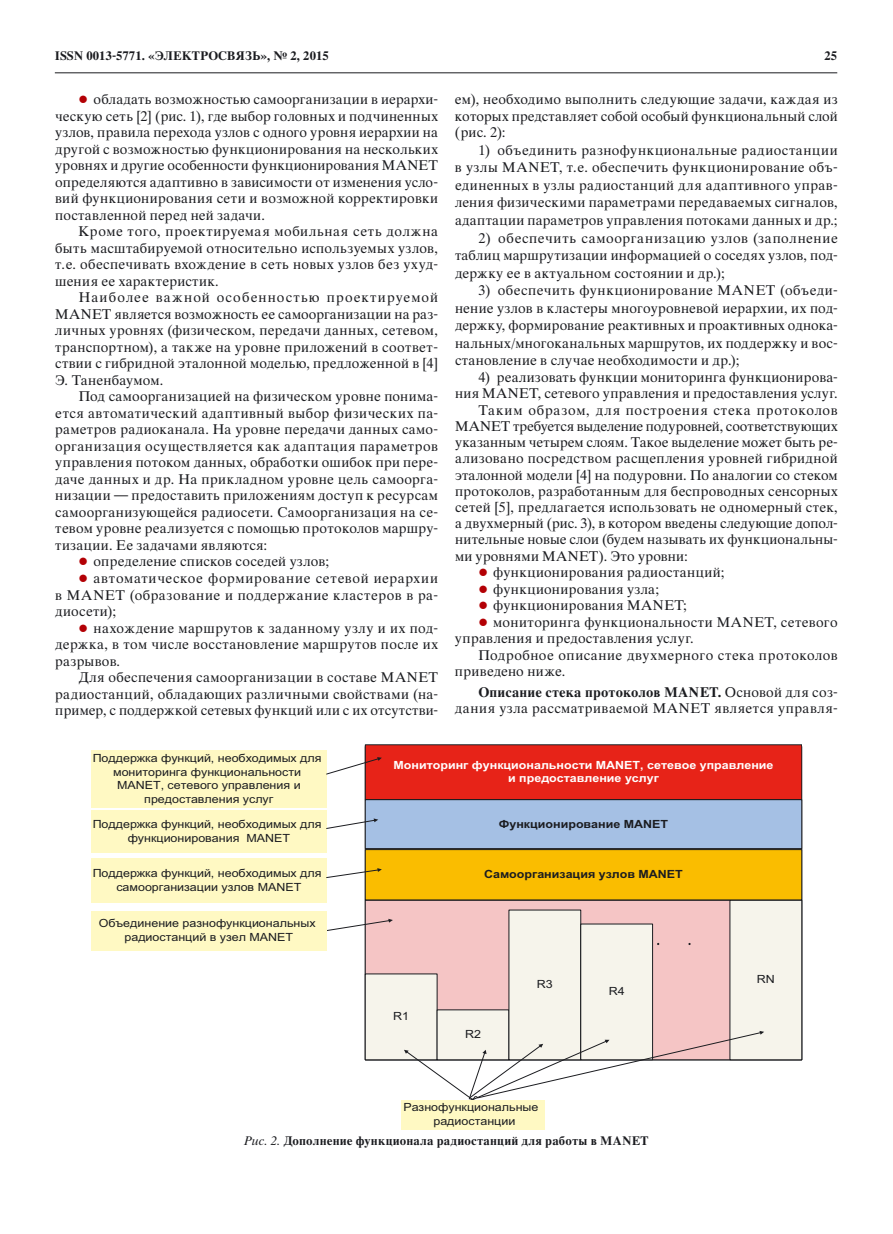
<style>
.page{position:relative;width:893px;height:1234px;background:#fff}
.page>*{position:absolute;margin:0;border:0;box-sizing:border-box;transform-origin:0 0}
.t1{font:13.5px/16.5px "Thames C";letter-spacing:.025em;color:#1b1c20;text-align:justify}
.t2{font:13.5px/16.5px "Thames C";letter-spacing:.045em;color:#1b1c20;text-align:right}
.t3{font:13.5px "Thames C";letter-spacing:-.005em;color:#1b1c20}
.t4{font:13.5px "Thames C";letter-spacing:.005em;color:#1b1c20}
.t5{font:13.5px "Thames C";letter-spacing:.055em;color:#1b1c20}
.t6{font:13.5px "Thames C";letter-spacing:.06em;color:#1b1c20}
.t7{font:700 12px "Thames C";letter-spacing:.01em;color:#1b1c20}
.t8{font:11.25px/13.5px "Arial";color:#1b1c20;text-align:center;scale:1.11 1}
.t9{font:700 11.25px/13.5px "Arial";color:#fff;text-align:center;scale:1.11 1}
.t10{font:700 11.25px "Arial";color:#1b1c20;scale:1.11 1}
.s1{font-weight:700}
.s2{font-weight:400;font-style:italic}
</style>
<div class="page">
<hr style="left:55px;top:72px;width:782px;height:1px;background:#1b1c20">
<div style="left:365px;top:900px;width:437px;height:159px;background:#f5c5c5"></div>
<div style="left:365px;top:973px;width:72px;height:86px;background:#f6f4eb"></div>
<div style="left:365px;top:973px;width:72px;height:86px;border:1px solid #1b1c20"></div>
<div style="left:730px;top:900px;width:72px;height:159px;background:#f6f4eb"></div>
<div style="left:730px;top:899px;width:72px;height:160px;border:1px solid #1b1c20"></div>
<div style="left:437px;top:1009px;width:72px;height:50px;background:#f6f4eb"></div>
<div style="left:509px;top:909px;width:72px;height:150px;background:#f6f4eb"></div>
<div style="left:509px;top:909px;width:72px;height:150px;border:1px solid #1b1c20"></div>
<div style="left:581px;top:923px;width:72px;height:136px;background:#f6f4eb"></div>
<div style="left:581px;top:923px;width:72px;height:136px;border:1px solid #1b1c20"></div>
<div style="left:365px;top:849px;width:437px;height:50px;background:#fabd00"></div>
<div style="left:365px;top:849px;width:437px;height:50px;border:1px solid #1b1c20"></div>
<div style="left:365px;top:744px;width:437px;height:55px;background:#e72318"></div>
<div style="left:365px;top:799px;width:437px;height:49px;background:#a5c0e4"></div>
<div style="left:365px;top:799px;width:437px;height:49px;border:1px solid #1b1c20"></div>
<svg style="left:404px;top:1030px;width:360px;height:69px"></svg>
<div style="left:401px;top:1099px;width:143px;height:30px;background:#fff9c3"></div>
<svg style="left:327px;top:918px;width:66px;height:13px"></svg>
<div style="left:91px;top:910px;width:236px;height:39px;background:#fff9c3"></div>
<div style="left:91px;top:858px;width:236px;height:44px;background:#fff9c3"></div>
<svg style="left:326px;top:867px;width:56px;height:11px"></svg>
<div style="left:91px;top:810px;width:236px;height:42px;background:#fff9c3"></div>
<svg style="left:326px;top:818px;width:52px;height:11px"></svg>
<div style="left:91px;top:750px;width:236px;height:57px;background:#fff9c3"></div>
<svg style="left:326px;top:757px;width:56px;height:17px"></svg>
<p class="t7" style="left:55px;top:48px;width:275px">ISSN 0013-5771. «ЭЛЕКТРОСВЯЗЬ», № 2, 2015</p>
<p class="t7" style="left:824px;top:48px;width:14px">25</p>
<p class="t1" style="left:55px;top:91px;width:384px;text-indent:38px">обладать возможностью самоорганизации в иерархи&shy;ческую сеть [2] (рис. 1), где выбор головных и подчиненных узлов, правила перехода узлов с одного уровня иерархии на другой с возможностью функционирования на нескольких уровнях и другие особенности функционирования MANET определяются адаптивно в зависимости от изменения усло&shy;вий функционирования сети и возможной корректировки поставленной перед ней задачи.</p>
<p class="t1" style="left:55px;top:223px;width:384px;text-indent:23px">Кроме того, проектируемая мобильная сеть должна быть масштабируемой относительно используемых узлов, т.е. обеспечивать вхождение в сеть новых узлов без ухуд&shy;шения ее характеристик.</p>
<p class="t1" style="left:55px;top:289px;width:384px;text-indent:23px">Наиболее важной особенностью проектируемой MANET является возможность ее самоорганизации на раз&shy;личных уровнях (физическом, передачи данных, сетевом, транспортном), а также на уровне приложений в соответ&shy;ствии с гибридной эталонной моделью, предложенной в [4] Э. Таненбаумом.</p>
<p class="t1" style="left:79px;top:388px;width:361px">Под самоорганизацией на физическом уровне понима-</p>
<p class="t1" style="left:55px;top:405px;width:384px">ется автоматический адаптивный выбор физических па-</p>
<p class="t1" style="left:55px;top:421px;width:384px">раметров радиоканала. На уровне передачи данных само-</p>
<p class="t2" style="left:55px;top:438px;width:384px">организация осуществляется как адаптация параметров</p>
<p class="t1" style="left:55px;top:454px;width:384px">управления потоком данных, обработки ошибок при пере-</p>
<p class="t1" style="left:55px;top:471px;width:384px">даче данных и др. На прикладном уровне цель самоорга-</p>
<p class="t1" style="left:55px;top:487px;width:384px">низации — предоставить приложениям доступ к ресурсам</p>
<p class="t1" style="left:55px;top:504px;width:384px">самоорганизующейся радиосети. Самоорганизация на се-</p>
<p class="t1" style="left:55px;top:520px;width:384px">тевом уровне реализуется с помощью протоколов маршру-</p>
<p class="t1" style="left:55px;top:537px;width:214px">тизации. Ее задачами являются:</p>
<p class="t1" style="left:94px;top:553px;width:237px">определение списков соседей узлов;</p>
<p class="t5" style="left:94px;top:570px;width:346px">автоматическое формирование сетевой иерархии</p>
<p class="t2" style="left:55px;top:586px;width:384px">в MANET (образование и поддержание кластеров в ра-</p>
<p class="t1" style="left:55px;top:603px;width:63px">диосети);</p>
<p class="t1" style="left:94px;top:619px;width:346px">нахождение маршрутов к заданному узлу и их под-</p>
<p class="t1" style="left:55px;top:636px;width:384px">держка, в том числе восстановление маршрутов после их</p>
<p class="t1" style="left:55px;top:652px;width:66px">разрывов.</p>
<p class="t1" style="left:79px;top:669px;width:361px">Для обеспечения самоорганизации в составе MANET</p>
<p class="t1" style="left:55px;top:685px;width:384px">радиостанций, обладающих различными свойствами (на-</p>
<p class="t1" style="left:55px;top:702px;width:384px">пример, с поддержкой сетевых функций или с их отсутстви-</p>
<p class="t1" style="left:455px;top:91px;width:384px">ем), необходимо выполнить следующие задачи, каждая из которых представляет собой особый функциональный слой (рис. 2):</p>
<p class="t1" style="left:455px;top:141px;width:384px;line-height:17.5px;text-indent:23px">1) объединить разнофункциональные радиостанции в узлы MANET, т.е. обеспечить функционирование объ&shy;единенных в узлы радиостанций для адаптивного управ&shy;ления физическими параметрами передаваемых сигналов, адаптации параметров управления потоками данных и др.;</p>
<p class="t1" style="left:455px;top:229px;width:384px;line-height:17.5px;text-indent:23px">2) обеспечить самоорганизацию узлов (заполнение таблиц маршрутизации информацией о соседях узлов, под&shy;держку ее в актуальном состоянии и др.);</p>
<p class="t1" style="left:455px;top:282px;width:384px;line-height:17.5px;text-indent:23px">3) обеспечить функционирование MANET (объеди&shy;нение узлов в кластеры многоуровневой иерархии, их под&shy;держку, формирование реактивных и проактивных однока&shy;нальных/многоканальных маршрутов, их поддержку и вос&shy;становление в случае необходимости и др.);</p>
<p class="t1" style="left:478px;top:369px;width:361px">4) реализовать функции мониторинга функционирова-</p>
<p class="t1" style="left:455px;top:385px;width:384px">ния MANET, сетевого управления и предоставления услуг.</p>
<p class="t6" style="left:478px;top:402px;width:361px">Таким образом, для построения стека протоколов</p>
<p class="t3" style="left:455px;top:418px;width:384px">MANET требуется выделение подуровней, соответствующих</p>
<p class="t4" style="left:455px;top:434px;width:384px">указанным четырем слоям. Такое выделение может быть ре-</p>
<p class="t1" style="left:455px;top:450px;width:384px">ализовано посредством расщепления уровней гибридной</p>
<p class="t1" style="left:455px;top:466px;width:384px">эталонной модели [4] на подуровни. По аналогии со стеком</p>
<p class="t1" style="left:455px;top:483px;width:384px">протоколов, разработанным для беспроводных сенсорных</p>
<p class="t1" style="left:455px;top:499px;width:384px">сетей [5], предлагается использовать не одномерный стек,</p>
<p class="t3" style="left:455px;top:515px;width:384px">а двухмерный (рис. 3), в котором введены следующие допол-</p>
<p class="t1" style="left:455px;top:531px;width:384px">нительные новые слои (будем называть их функциональны-</p>
<p class="t1" style="left:455px;top:547px;width:234px">ми уровнями MANET). Это уровни:</p>
<p class="t1" style="left:493px;top:564px;width:233px">функционирования радиостанций;</p>
<p class="t1" style="left:493px;top:580px;width:168px">функционирования узла;</p>
<p class="t1" style="left:493px;top:597px;width:195px">функционирования MANET;</p>
<p class="t1" style="left:493px;top:613px;width:346px">мониторинга функциональности MANET, сетевого</p>
<p class="t1" style="left:455px;top:630px;width:240px">управления и предоставления услуг.</p>
<p class="t1" style="left:478px;top:646px;width:361px">Подробное описание двухмерного стека протоколов</p>
<p class="t1" style="left:455px;top:663px;width:112px">приведено ниже.</p>
<p class="t2" style="left:455px;top:684px;width:384px"><span class="s1">Описание стека протоколов MANET.</span> Основой для соз&shy;дания узла рассматриваемой MANET является управля-</p>
<p class="t8" style="left:93px;top:751px;width:208px">Поддержка функций, необходимых для мониторинга функциональности<br>MANET, сетевого управления и предоставления услуг</p>
<p class="t8" style="left:93px;top:817px;width:208px">Поддержка функций, необходимых для функционирования MANET</p>
<p class="t8" style="left:93px;top:866px;width:208px">Поддержка функций, необходимых для самоорганизации узлов MANET</p>
<p class="t8" style="left:99px;top:916px;width:197px">Объединение разнофункциональных радиостанций в узел MANET</p>
<p class="t9" style="left:393px;top:758px;width:344px">Мониторинг функциональности MANET, сетевое управление и предоставление услуг</p>
<p class="t10" style="left:499px;top:815px;width:154px">Функционирование MANET</p>
<p class="t10" style="left:484px;top:866px;width:181px">Самоорганизация узлов MANET</p>
<p class="t8" style="left:393px;top:1009px;width:16px">R1</p>
<p class="t8" style="left:465px;top:1027px;width:16px">R2</p>
<p class="t8" style="left:537px;top:977px;width:16px">R3</p>
<p class="t8" style="left:433px;top:1100px;width:96px;text-align:left;text-indent:-30px">Разнофункциональные радиостанции</p>
<p class="t8" style="left:609px;top:984px;width:16px">R4</p>
<p class="t8" style="left:757px;top:972px;width:18px">RN</p>
<p class="t7" style="left:244px;top:1132px;width:406px"><span class="s2">Рис. 2.</span> Дополнение функционала радиостанций для работы в MANET</p>
</div>
